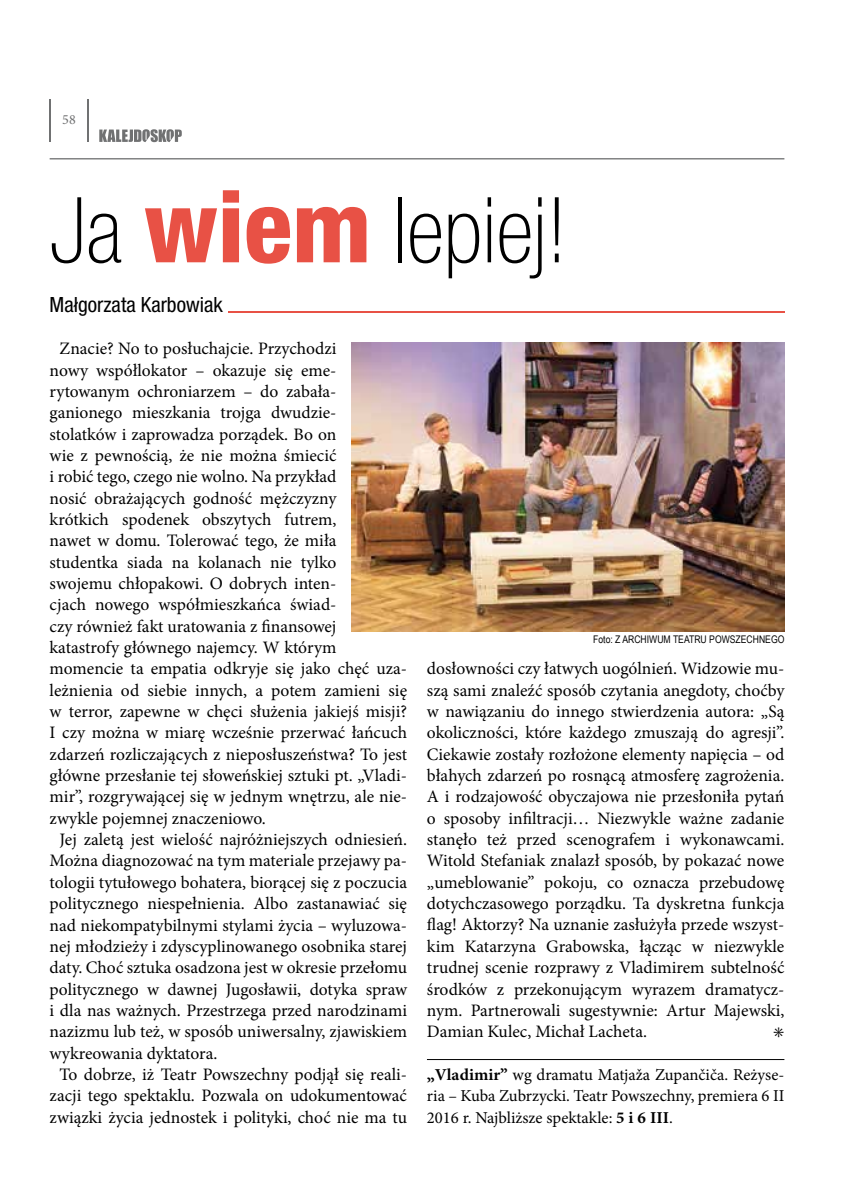
<style>
.page{position:relative;width:844px;height:1191px;background:#fff}
.page>*{position:absolute;margin:0;border:0;box-sizing:border-box;transform-origin:0 0}
.t1{font:100 condensed 91px "Helvetica Neue LT Pro";color:#000}
.t2{font:condensed 21px "Helvetica Neue LT Pro";color:#000}
.t3{font:17.5px/21.3px "Minion Pro";color:#000;text-align:justify}
.t4{font:16.62px/21.3px "Minion Pro";color:#000;text-align:justify}
.t5{font:14px "Minion Pro";color:#707172}
.t6{font:10.5px "Arial Narrow";color:#000}
.s1{font-weight:800;font-size:99.75px;color:#e85145}
.s2{font-weight:700}
</style>
<div class="page">
<hr style="left:50px;top:99px;width:1px;height:43px;background:#707172">
<hr style="left:88px;top:99px;width:1px;height:43px;background:#707172">
<hr style="left:50px;top:158px;width:734px;height:1px;background:#707172">
<svg style="left:99px;top:129px;width:83px;height:13px"></svg>
<hr style="left:427px;top:1059px;width:357px;height:1px;background:#000">
<hr style="left:228px;top:311px;width:556px;height:2px;background:#e85145">
<img style="left:351px;top:343px;width:433px;height:288px">
<p class="t5" style="left:62px;top:110px;width:15px">58</p>
<h1 class="t1" style="left:50px;top:180px;width:518px">Ja <span class="s1">wiem</span> lepiej!</h1>
<p class="t2" style="left:50px;top:292px;width:174px">Małgorzata Karbowiak</p>
<p class="t3" style="left:60px;top:338px;width:278px">Znacie? No to posłuchajcie. Przychodzi</p>
<p class="t3" style="left:50px;top:359px;width:288px">nowy współlokator – okazuje się eme-</p>
<p class="t3" style="left:50px;top:381px;width:288px">rytowanym ochroniarzem – do zabała-</p>
<p class="t3" style="left:50px;top:402px;width:288px">ganionego mieszkania trojga dwudzie-</p>
<p class="t3" style="left:50px;top:423px;width:288px">stolatków i zaprowadza porządek. Bo on</p>
<p class="t3" style="left:50px;top:445px;width:288px">wie z pewnością, że nie można śmiecić</p>
<p class="t3" style="left:50px;top:466px;width:288px">i robić tego, czego nie wolno. Na przykład</p>
<p class="t3" style="left:50px;top:487px;width:288px">nosić obrażających godność mężczyzny</p>
<p class="t3" style="left:50px;top:509px;width:288px">krótkich spodenek obszytych futrem,</p>
<p class="t3" style="left:50px;top:530px;width:288px">nawet w domu. Tolerować tego, że miła</p>
<p class="t3" style="left:50px;top:551px;width:288px">studentka siada na kolanach nie tylko</p>
<p class="t3" style="left:50px;top:573px;width:288px">swojemu chłopakowi. O dobrych inten-</p>
<p class="t3" style="left:50px;top:594px;width:288px">cjach nowego współmieszkańca świad-</p>
<p class="t3" style="left:50px;top:615px;width:288px">czy również fakt uratowania z finansowej</p>
<p class="t3" style="left:50px;top:637px;width:288px">katastrofy głównego najemcy. W którym</p>
<p class="t3" style="left:50px;top:658px;width:359px">momencie ta empatia odkryje się jako chęć uza-</p>
<p class="t3" style="left:50px;top:679px;width:359px">leżnienia od siebie innych, a potem zamieni się</p>
<p class="t3" style="left:50px;top:701px;width:359px">w terror, zapewne w chęci służenia jakiejś misji?</p>
<p class="t3" style="left:50px;top:722px;width:359px">I czy można w miarę wcześnie przerwać łańcuch</p>
<p class="t3" style="left:50px;top:743px;width:359px">zdarzeń rozliczających z nieposłuszeństwa? To jest</p>
<p class="t3" style="left:50px;top:765px;width:359px">główne przesłanie tej słoweńskiej sztuki pt. „Vladi-</p>
<p class="t3" style="left:50px;top:786px;width:359px">mir”, rozgrywającej się w jednym wnętrzu, ale nie-</p>
<p class="t3" style="left:50px;top:807px;width:218px">zwykle pojemnej znaczeniowo.</p>
<p class="t3" style="left:60px;top:829px;width:349px">Jej zaletą jest wielość najróżniejszych odniesień.</p>
<p class="t3" style="left:50px;top:850px;width:359px">Można diagnozować na tym materiale przejawy pa-</p>
<p class="t3" style="left:50px;top:871px;width:359px">tologii tytułowego bohatera, biorącej się z poczucia</p>
<p class="t3" style="left:50px;top:893px;width:359px">politycznego niespełnienia. Albo zastanawiać się</p>
<p class="t3" style="left:50px;top:914px;width:359px">nad niekompatybilnymi stylami życia – wyluzowa-</p>
<p class="t3" style="left:50px;top:935px;width:359px">nej młodzieży i zdyscyplinowanego osobnika starej</p>
<p class="t3" style="left:50px;top:957px;width:359px">daty. Choć sztuka osadzona jest w okresie przełomu</p>
<p class="t3" style="left:50px;top:978px;width:359px">politycznego w dawnej Jugosławii, dotyka spraw</p>
<p class="t3" style="left:50px;top:999px;width:359px">i dla nas ważnych. Przestrzega przed narodzinami</p>
<p class="t3" style="left:50px;top:1021px;width:359px">nazizmu lub też, w sposób uniwersalny, zjawiskiem</p>
<p class="t3" style="left:50px;top:1042px;width:169px">wykreowania dyktatora.</p>
<p class="t3" style="left:60px;top:1063px;width:349px">To dobrze, iż Teatr Powszechny podjął się reali-</p>
<p class="t3" style="left:50px;top:1085px;width:359px">zacji tego spektaklu. Pozwala on udokumentować</p>
<p class="t3" style="left:50px;top:1106px;width:359px">związki życia jednostek i polityki, choć nie ma tu</p>
<p class="t6" style="left:593px;top:631px;width:193px">Foto: Z ARCHIWUM TEATRU POWSZECHNEGO</p>
<p class="t3" style="left:427px;top:658px;width:359px">dosłowności czy łatwych uogólnień. Widzowie mu&shy;szą sami znaleźć sposób czytania anegdoty, choćby w nawiązaniu do innego stwierdzenia autora: „Są okoliczności, które każdego zmuszają do agresji”.<br>Ciekawie zostały rozłożone elementy napięcia – od błahych zdarzeń po rosnącą atmosferę zagrożenia.<br>A i rodzajowość obyczajowa nie przesłoniła pytań o sposoby infiltracji… Niezwykle ważne zadanie stanęło też przed scenografem i wykonawcami.<br>Witold Stefaniak znalazł sposób, by pokazać nowe „umeblowanie” pokoju, co oznacza przebudowę dotychczasowego porządku. Ta dyskretna funkcja flag! Aktorzy? Na uznanie zasłużyła przede wszyst&shy;kim Katarzyna Grabowska, łącząc w niezwykle trudnej scenie rozprawy z Vladimirem subtelność środków z przekonującym wyrazem dramatycz&shy;nym. Partnerowali sugestywnie: Artur Majewski, Damian Kulec, Michał Lacheta.</p>
<p class="t3" style="left:773px;top:1021px;width:13px">✳</p>
<p class="t4" style="left:427px;top:1064px;width:359px"><span class="s2">„Vladimir”</span> wg dramatu Matjaža Zupančiča. Reżyse&shy;ria – Kuba Zubrzycki. Teatr Powszechny, premiera 6 II 2016 r. Najbliższe spektakle: <span class="s2">5 i 6 III</span>.</p>
</div>
